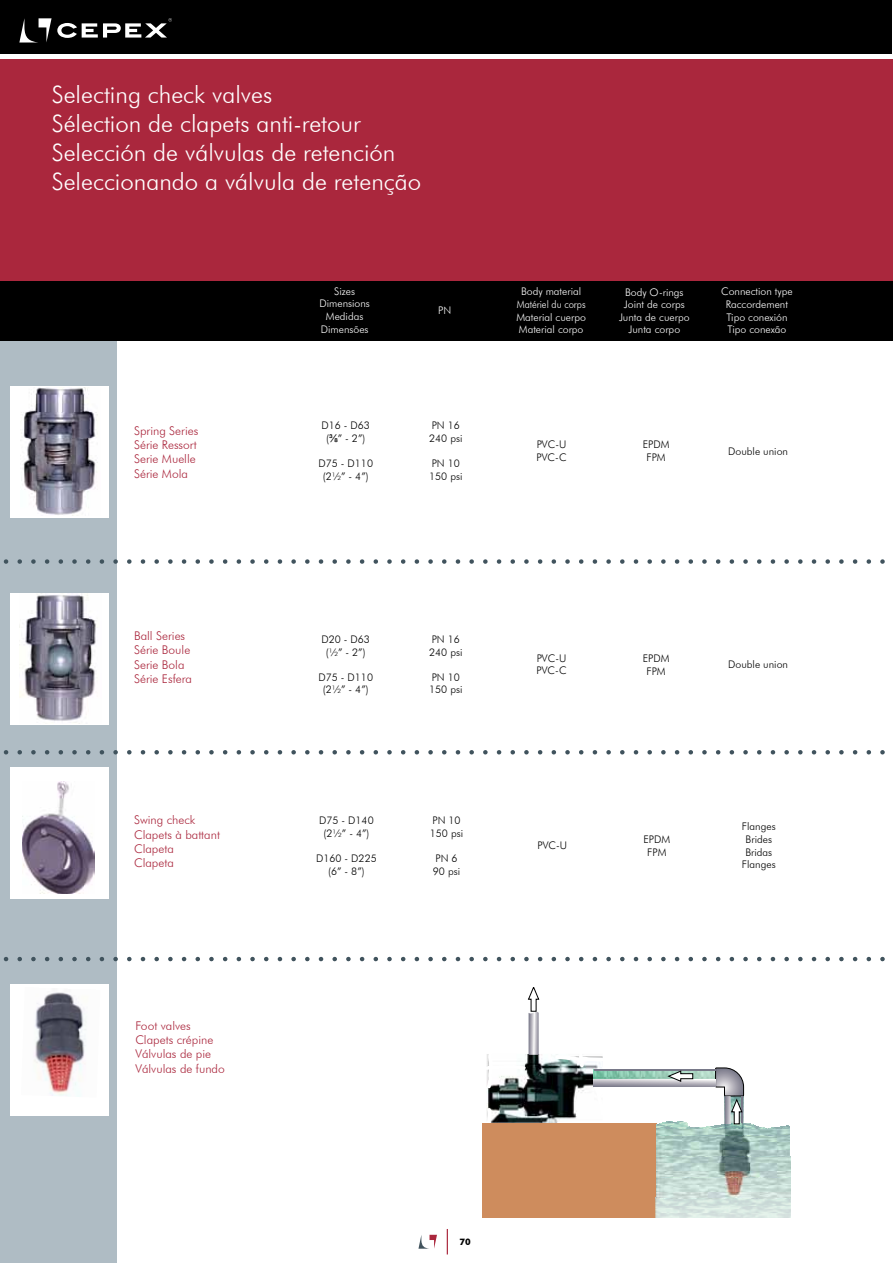
<style>
.page{position:relative;width:893px;height:1263px;background:#fff}
.page>*{position:absolute;margin:0;border:0;box-sizing:border-box;transform-origin:0 0}
.t1{font:300 24px/28.8px "Futura BT";color:#fff}
.t2{font:300 12px/14.4px "Futura BT";color:#aa273d}
.t3{font:300 10.5px/12.6px "Futura BT";color:#000;text-align:center}
.t4{font:300 10.5px/12.6px "Futura BT";color:#fff;text-align:center}
.t5{font:700 9px "Futura BT";color:#000}
.s1{font-family:"Arial";font-weight:400}
</style>
<div class="page">
<div style="left:0;top:0;width:891px;height:54px;background:#000"></div>
<svg style="left:418px;top:1235px;width:19px;height:14px"></svg>
<svg style="left:447px;top:1229px;width:1px;height:25px"></svg>
<svg style="left:19px;top:18px;width:153px;height:25px"></svg>
<div style="left:0;top:332px;width:116px;height:931px;background:#afbcc4"></div>
<div style="left:10px;top:386px;width:99px;height:132px;background:#fff"></div>
<div style="left:11px;top:593px;width:98px;height:132px;background:#fff"></div>
<div style="left:11px;top:767px;width:98px;height:132px;background:#fff"></div>
<div style="left:11px;top:984px;width:98px;height:132px;background:#fff"></div>
<div style="left:0;top:60px;width:893px;height:235px;background:#aa273d"></div>
<div style="left:0;top:282px;width:893px;height:59px;background:#000"></div>
<svg style="left:3px;top:559px;width:882px;height:5px"></svg>
<svg style="left:3px;top:750px;width:882px;height:4px"></svg>
<img style="left:20px;top:595px;width:77px;height:128px">
<img style="left:20px;top:388px;width:78px;height:127px">
<img style="left:23px;top:781px;width:71px;height:112px">
<img style="left:487px;top:1054px;width:116px;height:69px">
<img style="left:594px;top:1071px;width:121px;height:8px">
<div style="left:482px;top:1123px;width:174px;height:94px;background:#ce8c5d"></div>
<svg style="left:594px;top:1079px;width:121px;height:7px"></svg>
<hr style="left:594px;top:1069px;width:121px;height:2px;background:#787989">
<svg style="left:527px;top:987px;width:13px;height:68px"></svg>
<img style="left:656px;top:1128px;width:135px;height:89px">
<img style="left:656px;top:1127px;width:38px;height:2px">
<img style="left:698px;top:1128px;width:64px;height:1px">
<img style="left:656px;top:1126px;width:34px;height:2px">
<img style="left:708px;top:1127px;width:50px;height:1px">
<img style="left:656px;top:1125px;width:32px;height:2px">
<svg style="left:769px;top:1125px;width:21px;height:4px"></svg>
<svg style="left:658px;top:1121px;width:29px;height:5px"></svg>
<svg style="left:667px;top:1070px;width:26px;height:12px"></svg>
<svg style="left:715px;top:1067px;width:38px;height:95px"></svg>
<img style="left:34px;top:992px;width:52px;height:105px">
<svg style="left:3px;top:957px;width:882px;height:4px"></svg>
<h1 class="t1" style="left:52px;top:80px;width:371px">Selecting check valves<br>Sélection de clapets anti-retour<br>Selección de válvulas de retención<br>Seleccionando a válvula de retenção</h1>
<p class="t2" style="left:134px;top:423px;width:66px">Spring Series<br>Série Ressort<br>Serie Muelle<br>Série Mola</p>
<p class="t4" style="left:319px;top:285px;width:52px">Sizes<br>Dimensions<br>Medidas<br>Dimensões</p>
<p class="t3" style="left:321px;top:419px;width:50px">D16 - D63 (<span class="s1">⅜</span>” - 2”)</p>
<p class="t3" style="left:318px;top:457px;width:56px">D75 - D110 (2½” - 4”)</p>
<p class="t4" style="left:438px;top:304px;width:15px">PN</p>
<p class="t3" style="left:429px;top:419px;width:35px;text-align:left">PN 16<br>240 psi</p>
<p class="t3" style="left:429px;top:457px;width:35px;text-align:left">PN 10<br>150 psi</p>
<p class="t4" style="left:516px;top:285px;width:71px">Body material<br>Matériel du corps<br>Material cuerpo<br>Material corpo</p>
<p class="t4" style="left:619px;top:285px;width:72px">Body O-rings<br>Joint de corps<br>Junta de cuerpo<br>Junta corpo</p>
<p class="t4" style="left:721px;top:285px;width:73px">Connection type<br>Raccordement<br>Tipo conexión<br>Tipo conexão</p>
<p class="t3" style="left:536px;top:438px;width:32px;text-align:left">PVC-U<br>PVC-C</p>
<p class="t3" style="left:643px;top:438px;width:28px">EPDM<br>FPM</p>
<p class="t3" style="left:728px;top:444px;width:61px">Double union</p>
<p class="t2" style="left:134px;top:628px;width:59px">Ball Series<br>Série Boule<br>Serie Bola<br>Série Esfera</p>
<p class="t2" style="left:134px;top:813px;width:87px">Swing check<br>Clapets à battant<br>Clapeta<br>Clapeta</p>
<p class="t2" style="left:135px;top:1018px;width:91px">Foot valves<br>Clapets crépine<br>Válvulas de pie<br>Válvulas de fundo</p>
<p class="t3" style="left:321px;top:633px;width:50px">D20 - D63 (½” - 2”)</p>
<p class="t3" style="left:318px;top:671px;width:56px">D75 - D110 (2½” - 4”)</p>
<p class="t3" style="left:319px;top:814px;width:56px">D75 - D140 (2½” - 4”)</p>
<p class="t3" style="left:316px;top:852px;width:62px">D160 - D225 (6” - 8”)</p>
<p class="t3" style="left:429px;top:633px;width:35px;text-align:left">PN 16<br>240 psi</p>
<p class="t3" style="left:429px;top:671px;width:35px;text-align:left">PN 10<br>150 psi</p>
<p class="t3" style="left:430px;top:814px;width:35px;text-align:left">PN 10<br>150 psi</p>
<p class="t3" style="left:433px;top:852px;width:29px;text-align:left">PN 6<br>90 psi</p>
<p class="t3" style="left:536px;top:652px;width:32px;text-align:left">PVC-U<br>PVC-C</p>
<p class="t3" style="left:537px;top:839px;width:31px">PVC-U</p>
<p class="t3" style="left:643px;top:652px;width:28px">EPDM<br>FPM</p>
<p class="t3" style="left:643px;top:833px;width:28px">EPDM<br>FPM</p>
<p class="t3" style="left:728px;top:658px;width:61px">Double union</p>
<p class="t3" style="left:742px;top:820px;width:35px">Flanges<br>Brides<br>Bridas<br>Flanges</p>
<p class="t5" style="left:460px;top:1236px;width:13px">70</p>
</div>
